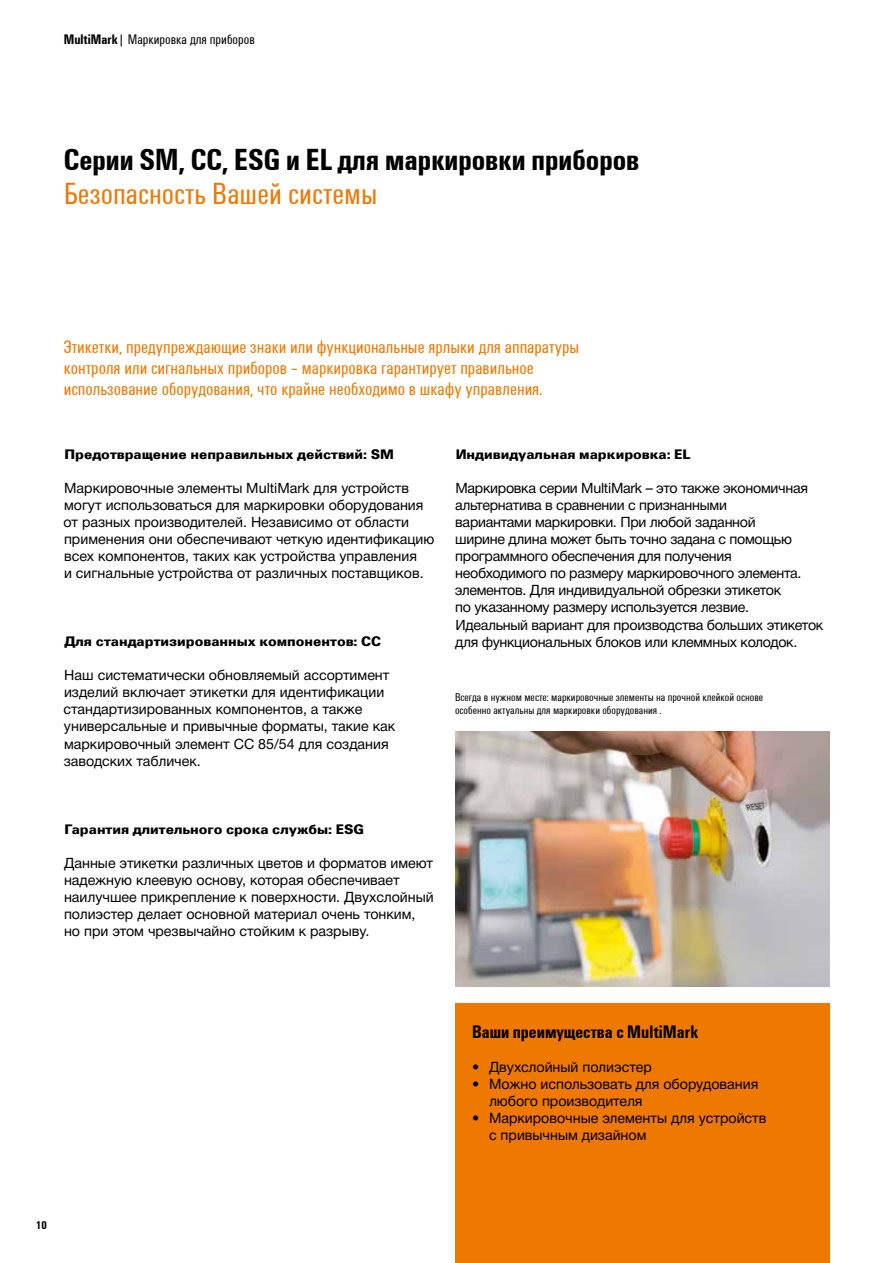
<style>
.page{position:relative;width:893px;height:1263px;background:#fff}
.page>*{position:absolute;margin:0;border:0;box-sizing:border-box;transform-origin:0 0}
.t1{font:700 31.5px "Weidmueller Condensed";color:#000}
.t2{font:31.5px "Weidmueller Condensed";color:#ef7800}
.t3{font:18.75px/21.3px "Weidmueller Condensed";color:#ef7800}
.t4{font:700 18.75px "Weidmueller Condensed";color:#000}
.t5{font:14.25px/17px "Helvetica Neue Cyr";color:#000}
.t6{font:14.25px/17px "Helvetica Neue Cyr";letter-spacing:-.02em;color:#000}
.t7{font:700 14.25px "Weidmueller";color:#000}
.t8{font:14.25px "Weidmueller Condensed";color:#000}
.t9{font:11.7px/13.6px "Weidmueller Condensed";color:#000}
.t10{font:700 11.7px "Weidmueller Condensed";color:#000}
.s1{font-weight:700}
</style>
<div class="page">
<img style="left:455px;top:731px;width:374px;height:255px">
<div style="left:455px;top:1003px;width:374px;height:260px;background:#ef7800"></div>
<p class="t8" style="left:64px;top:30px;width:193px"><span class="s1">MultiMark</span>| Маркировка для приборов</p>
<h1 class="t1" style="left:64px;top:137px;width:577px">Серии SM, CC, ESG и EL для маркировки приборов</h1>
<h1 class="t2" style="left:64px;top:173px;width:315px">Безопасность Вашей системы</h1>
<h2 class="t3" style="left:64px;top:335px;width:517px">Этикетки, предупреждающие знаки или функциональные ярлыки для аппаратуры контроля или сигнальных приборов – маркировка гарантирует правильное использование оборудования, что крайне необходимо в шкафу управления.</h2>
<p class="t7" style="left:64px;top:444px;width:331px">Предотвращение неправильных действий: SM</p>
<p class="t5" style="left:64px;top:480px;width:372px">Маркировочные элементы MultiMark для устройств могут использоваться для маркировки оборудования от разных производителей. Независимо от области применения они обеспечивают четкую идентификацию всех компонентов, таких как устройства управления<br>и сигнальные устройства от различных поставщиков.</p>
<p class="t7" style="left:64px;top:631px;width:318px">Для стандартизированных компонентов: CC</p>
<p class="t5" style="left:64px;top:667px;width:333px">Наш систематически обновляемый ассортимент изделий включает этикетки для идентификации стандартизированных компонентов, а также универсальные и привычные форматы, такие как маркировочный элемент CC 85/54 для создания заводских табличек.</p>
<p class="t7" style="left:456px;top:444px;width:236px">Индивидуальная маркировка: EL</p>
<p class="t6" style="left:455px;top:480px;width:370px">Маркировка серии MultiMark – это также экономичная альтернатива в сравнении с признанными<br>вариантами маркировки. При любой заданной<br>ширине длина может быть точно задана с помощью программного обеспечения для получения необходимого по размеру маркировочного элемента. элементов. Для индивидуальной обрезки этикеток<br>по указанному размеру используется лезвие.<br>Идеальный вариант для производства больших этикеток для функциональных блоков или клеммных колодок.</p>
<p class="t9" style="left:455px;top:690px;width:310px">Всегда в нужном месте: маркировочные элементы на прочной клейкой основе особенно актуальны для маркировки оборудования .</p>
<p class="t7" style="left:64px;top:818px;width:301px">Гарантия длительного срока службы: ESG</p>
<p class="t5" style="left:64px;top:854px;width:371px">Данные этикетки различных цветов и форматов имеют надежную клеевую основу, которая обеспечивает наилучшее прикрепление к поверхности. Двухслойный полиэстер делает основной материал очень тонким, но при этом чрезвычайно стойким к разрыву.</p>
<p class="t10" style="left:36px;top:1217px;width:12px">10</p>
<h2 class="t4" style="left:472px;top:1018px;width:228px">Ваши преимущества с MultiMark</h2>
<p class="t5" style="left:472px;top:1058px;width:181px">• Двухслойный полиэстер</p>
<p class="t5" style="left:489px;top:1075px;width:271px;text-indent:-17px">• Можно использовать для оборудования любого производителя</p>
<p class="t5" style="left:489px;top:1109px;width:279px;text-indent:-17px">• Маркировочные элементы для устройств с привычным дизайном</p>
</div>
